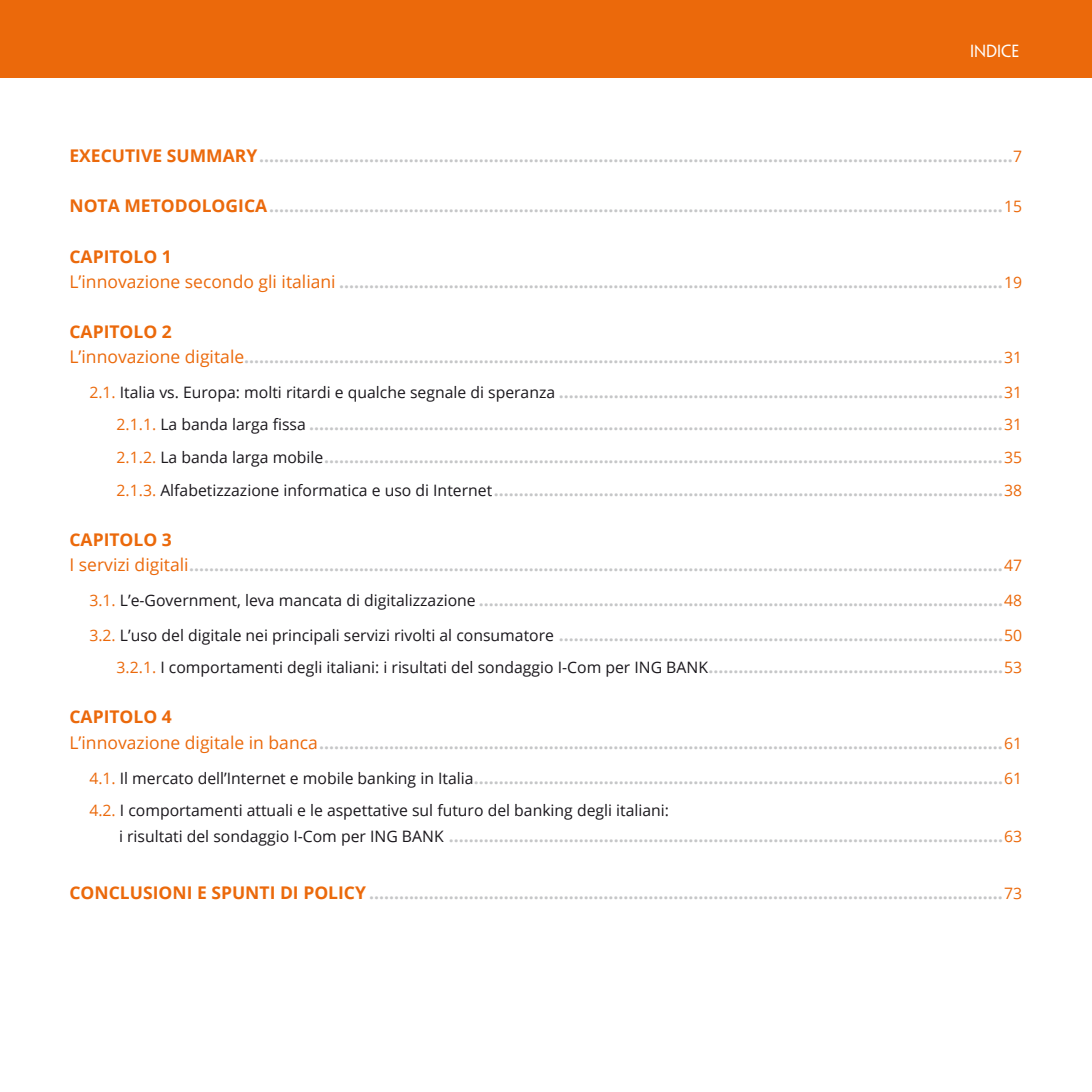
<style>
.page{position:relative;width:1092px;height:1092px;background:#fff}
.page>*{position:absolute;margin:0;border:0;box-sizing:border-box;transform-origin:0 0}
.Rientro_1__liv{font:700 17.5px "Open Sans";color:#c6c7c8}
.Sottotitolo_-_Titoli{font:700 17.5px "Open Sans";color:#c6c7c8}
.Titoli_1__liv{font:700 17.5px "Open Sans";color:#c6c7c8}
.Rientro_2__liv{font:700 17.5px "Open Sans";color:#c6c7c8}
.Titoli_1__liv-2{font:700 17.5px "Open Sans";color:#eb690b}
.Rientro_2__liv-2{font:15.75px "Open Sans";color:#1a171c}
.Rientro_1__liv-2{font:15.75px "Open Sans";color:#1a171c}
.Testatina{font:15.75px "Penumbra Sans Std";color:#fff}
.s1{color:#eb690b}
.s2{font-weight:400;font-size:15.75px;color:#eb690b}
.s3{font-weight:400;color:#eb690b}
.s4{font-weight:400;font-size:15.75px;color:#1a171c}
.s5{font-weight:700;font-size:17.5px;color:#c6c7c8}
</style>
<div class="page">
<div style="left:0;top:0;width:1091px;height:77px;background:#eb690b"></div>
<p class="Testatina" style="left:969px;top:42px;width:51px">INDICE</p>
<p class="Titoli_1__liv" style="left:69px;top:144px;width:954px"><span class="s1">EXECUTIVE SUMMARY</span>.......................................................................................................................................................<span class="s2">7</span></p>
<p class="Titoli_1__liv" style="left:69px;top:194px;width:954px"><span class="s1">NOTA METODOLOGICA</span>...................................................................................................................................................<span class="s2">15</span></p>
<p class="Titoli_1__liv-2" style="left:69px;top:244px;width:104px">CAPITOLO 1</p>
<p class="Sottotitolo_-_Titoli" style="left:69px;top:269px;width:954px"><span class="s3">L’innovazione secondo gli italiani</span> .....................................................................................................................................<span class="s2">19</span></p>
<p class="Titoli_1__liv-2" style="left:69px;top:319px;width:104px">CAPITOLO 2</p>
<p class="Sottotitolo_-_Titoli" style="left:69px;top:344px;width:954px"><span class="s3">L’innovazione digitale</span>........................................................................................................................................................<span class="s2">31</span></p>
<p class="Rientro_1__liv" style="left:89px;top:379px;width:934px"><span class="s2">2.1.</span> <span class="s4">Italia vs. Europa: molti ritardi e qualche segnale di speranza</span> .........................................................................................<span class="s2">31</span></p>
<p class="Rientro_2__liv" style="left:117px;top:411px;width:906px"><span class="s2">2.1.1.</span> <span class="s4">La banda larga fissa</span> ...........................................................................................................................................<span class="s2">31</span></p>
<p class="Rientro_2__liv" style="left:117px;top:444px;width:906px"><span class="s2">2.1.2.</span> <span class="s4">La banda larga mobile</span>........................................................................................................................................<span class="s2">35</span></p>
<p class="Rientro_2__liv" style="left:117px;top:477px;width:906px"><span class="s2">2.1.3.</span> <span class="s4">Alfabetizzazione informatica e uso di Internet</span>......................................................................................................<span class="s2">38</span></p>
<p class="Titoli_1__liv-2" style="left:69px;top:527px;width:104px">CAPITOLO 3</p>
<p class="Sottotitolo_-_Titoli" style="left:69px;top:552px;width:954px"><span class="s3">I servizi digitali</span>...................................................................................................................................................................<span class="s2">47</span></p>
<p class="Rientro_1__liv" style="left:89px;top:587px;width:934px"><span class="s2">3.1.</span> <span class="s4">L’e-Government, leva mancata di digitalizzazione</span> .........................................................................................................<span class="s2">48</span></p>
<p class="Rientro_1__liv" style="left:89px;top:622px;width:934px"><span class="s2">3.2.</span> <span class="s4">L’uso del digitale nei principali servizi rivolti al consumatore</span> .........................................................................................<span class="s2">50</span></p>
<p class="Rientro_2__liv-2" style="left:117px;top:656px;width:906px"><span class="s1">3.2.1.</span> I comportamenti degli italiani: i risultati del sondaggio I-Com per ING BANK<span class="s5">...........................................................</span><span class="s1">53</span></p>
<p class="Titoli_1__liv-2" style="left:69px;top:704px;width:104px">CAPITOLO 4</p>
<p class="Sottotitolo_-_Titoli" style="left:69px;top:729px;width:954px"><span class="s3">L’innovazione digitale in banca</span>.........................................................................................................................................<span class="s2">61</span></p>
<p class="Rientro_1__liv" style="left:89px;top:764px;width:934px"><span class="s2">4.1.</span> <span class="s4">Il mercato dell’Internet e mobile banking in Italia</span>..........................................................................................................<span class="s2">61</span></p>
<p class="Rientro_1__liv-2" style="left:89px;top:799px;width:581px"><span class="s1">4.2.</span> I comportamenti attuali e le aspettative sul futuro del banking degli italiani:</p>
<p class="Rientro_1__liv" style="left:119px;top:822px;width:904px"><span class="s4">i risultati del sondaggio I-Com per ING BANK</span> ...............................................................................................................<span class="s2">63</span></p>
<p class="Titoli_1__liv" style="left:69px;top:880px;width:954px"><span class="s1">CONCLUSIONI E SPUNTI DI POLICY</span> ...............................................................................................................................<span class="s2">73</span></p>
</div>
